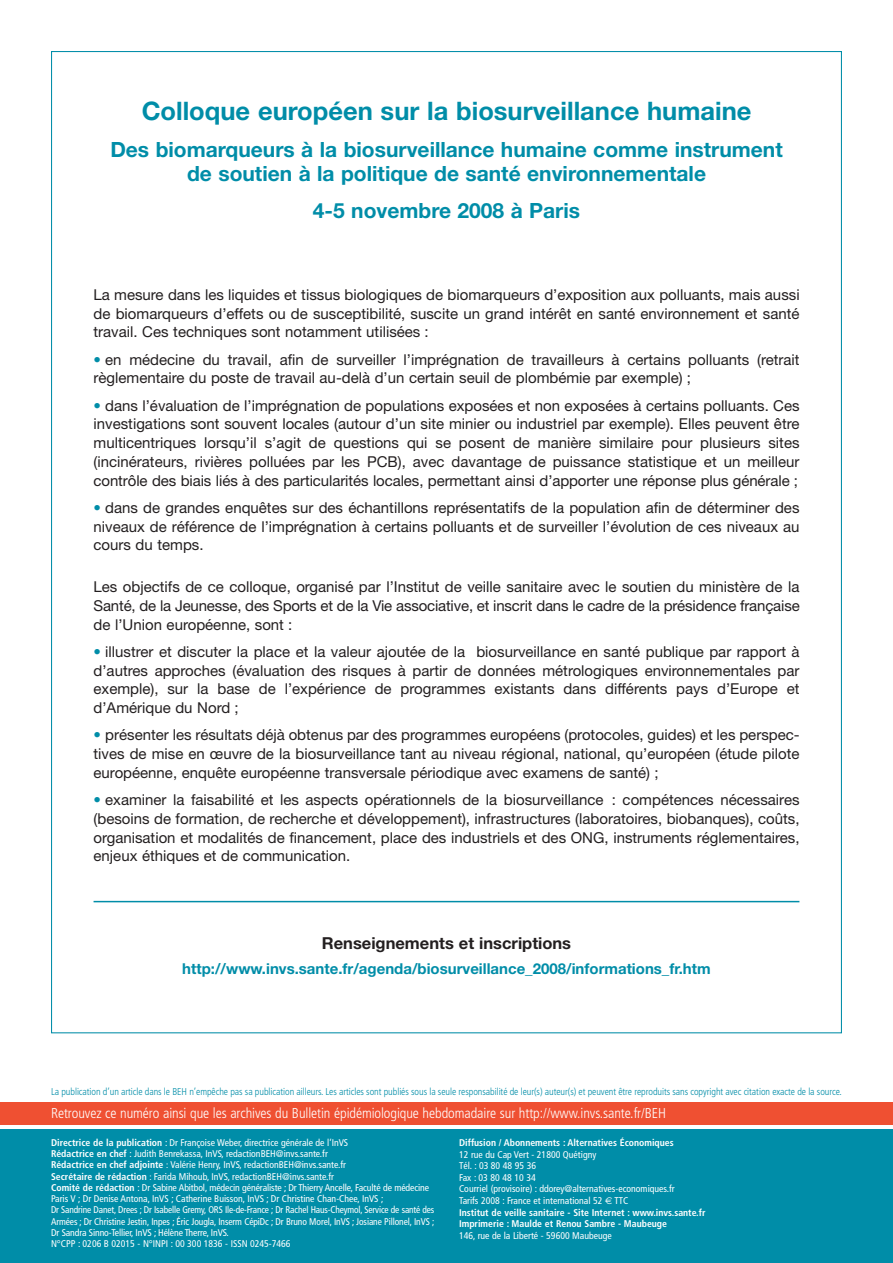
<style>
.page{position:relative;width:893px;height:1263px;background:#fff}
.page>*{position:absolute;margin:0;border:0;box-sizing:border-box;transform-origin:0 0}
.t1{font:700 25.5px "Helvetica Neue";color:#008da8}
.t2{font:700 21px/24px "Helvetica Neue";color:#008da8;text-align:center}
.t3{font:700 16.5px "Helvetica Neue";color:#231f20}
.t4{font:15px/18.8px "Helvetica Neue";color:#231f20;text-align:justify}
.t5{font:700 15px "Helvetica Neue";color:#008da8}
.t6{font:300 condensed 14.25px "Frutiger";letter-spacing:-.005em;color:#fff}
.t7{font:300 condensed 9.9px "Frutiger";letter-spacing:-.005em;color:#008da8}
.t8{font:condensed 9.75px/11.2px "Frutiger";color:#fff}
.t9{font:700 condensed 9.75px "Frutiger";color:#fff}
.s1{color:#008da8}
.s2{font-weight:700}
.s3{font-size:9px}
.s4{font-family:"Euro Sans";font-stretch:normal}
</style>
<div class="page">
<div style="left:0;top:1129px;width:893px;height:134px;background:#008da8"></div>
<div style="left:0;top:1102px;width:893px;height:22px;background:#ef5032"></div>
<hr style="left:94px;top:901px;width:705px;height:1px;background:#008da8">
<h1 class="t1" style="left:142px;top:102px;width:611px">Colloque européen sur la biosurveillance humaine</h1>
<h2 class="t2" style="left:110px;top:139px;width:674px">Des biomarqueurs à la biosurveillance humaine comme instrument de soutien à la politique de santé environnementale</h2>
<h2 class="t2" style="left:313px;top:200px;width:269px">4-5 novembre 2008 à Paris</h2>
<p class="t4" style="left:94px;top:287px;width:708px">La mesure dans les liquides et tissus biologiques de biomarqueurs d’exposition aux polluants, mais aussi de biomarqueurs d’effets ou de susceptibilité, suscite un grand intérêt en santé environnement et santé travail. Ces techniques sont notamment utilisées :</p>
<p class="t4" style="left:94px;top:351px;width:708px"><span class="s1">•</span> en médecine du travail, afin de surveiller l’imprégnation de travailleurs à certains polluants (retrait règlementaire du poste de travail au-delà d’un certain seuil de plombémie par exemple) ;</p>
<p class="t4" style="left:94px;top:397px;width:708px"><span class="s1">•</span> dans l’évaluation de l’imprégnation de populations exposées et non exposées à certains polluants. Ces investigations sont souvent locales (autour d’un site minier ou industriel par exemple). Elles peuvent être multicentriques lorsqu’il s’agit de questions qui se posent de manière similaire pour plusieurs sites (incinérateurs, rivières polluées par les PCB), avec davantage de puissance statistique et un meilleur contrôle des biais liés à des particularités locales, permettant ainsi d’apporter une réponse plus générale ;</p>
<p class="t4" style="left:94px;top:500px;width:707px"><span class="s1">•</span> dans de grandes enquêtes sur des échantillons représentatifs de la population afin de déterminer des niveaux de référence de l’imprégnation à certains polluants et de surveiller l’évolution de ces niveaux au cours du temps.</p>
<p class="t4" style="left:94px;top:579px;width:708px">Les objectifs de ce colloque, organisé par l’Institut de veille sanitaire avec le soutien du ministère de la Santé, de la Jeunesse, des Sports et de la Vie associative, et inscrit dans le cadre de la présidence française de l’Union européenne, sont :</p>
<p class="t4" style="left:94px;top:644px;width:708px"><span class="s1">•</span> illustrer et discuter la place et la valeur ajoutée de la biosurveillance en santé publique par rapport à d’autres approches (évaluation des risques à partir de données métrologiques environnementales par exemple), sur la base de l’expérience de programmes existants dans différents pays d’Europe et d’Amérique du Nord ;</p>
<p class="t4" style="left:94px;top:727px;width:708px"><span class="s1">•</span> présenter les résultats déjà obtenus par des programmes européens (protocoles, guides) et les perspec&shy;tives de mise en œuvre de la biosurveillance tant au niveau régional, national, qu’européen (étude pilote européenne, enquête européenne transversale périodique avec examens de santé) ;</p>
<p class="t4" style="left:94px;top:792px;width:707px"><span class="s1">•</span> examiner la faisabilité et les aspects opérationnels de la biosurveillance : compétences nécessaires (besoins de formation, de recherche et développement), infrastructures (laboratoires, biobanques), coûts, organisation et modalités de financement, place des industriels et des ONG, instruments réglementaires, enjeux éthiques et de communication.</p>
<p class="t3" style="left:322px;top:937px;width:251px">Renseignements et inscriptions</p>
<p class="t5" style="left:182px;top:963px;width:530px">http://www.invs.sante.fr/agenda/biosurveillance_2008/informations_fr.htm</p>
<p class="t7" style="left:51px;top:1088px;width:792px">La publication d’un article dans le BEH n’empêche pas sa publication ailleurs. Les articles sont publiés sous la seule responsabilité de leur(s) auteur(s) et peuvent être reproduits sans copyright avec citation exacte de la source.</p>
<p class="t6" style="left:51px;top:1107px;width:616px">Retrouvez ce numéro ainsi que les archives du Bulletin épidémiologique hebdomadaire sur http://www.invs.sante.fr/BEH</p>
<p class="t8" style="left:51px;top:1138px;width:385px"><span class="s2">Directrice de la publication</span> : Dr Françoise Weber, directrice générale de l’InVS<br><span class="s2">Rédactrice en chef</span> : Judith Benrekassa, InVS, redactionBEH@invs.sante.fr<br><span class="s2">Rédactrice en chef adjointe</span> <span class="s3">:</span> Valérie Henry, InVS, redactionBEH@invs.sante.fr<br><span class="s2">Secrétaire de rédaction</span> <span class="s3">:</span> Farida Mihoub, InVS, redactionBEH@invs.sante.fr<br><span class="s2">Comité de rédaction</span> : Dr Sabine Abitbol, médecin généraliste ; Dr Thierry Ancelle, Faculté de médecine Paris V ; Dr Denise Antona, InVS ; Catherine Buisson, InVS ; Dr Christine Chan-Chee, InVS ;<br>Dr Sandrine Danet, Drees ; Dr Isabelle Gremy, ORS Ile-de-France ; Dr Rachel Haus-Cheymol, Service de santé des Armées ; Dr Christine Jestin, Inpes ; Éric Jougla, Inserm CépiDc ; Dr Bruno Morel, InVS ; Josiane Pillonel, InVS ; Dr Sandra Sinno-Tellier, InVS ; Hélène Therre, InVS.<br>N°CPP : 0206 B 02015 - N°INPI : 00 300 1836 - ISSN 0245-7466</p>
<p class="t9" style="left:459px;top:1138px;width:216px">Diffusion / Abonnements : Alternatives Économiques</p>
<p class="t8" style="left:459px;top:1149px;width:248px">12 rue du Cap Vert - 21800 Quétigny<br>Tél. : 03 80 48 95 36<br>Fax : 03 80 48 10 34<br>Courriel (provisoire) : ddorey@alternatives-economiques.fr<br>Tarifs 2008 : France et international 52 <span class="s4">€</span> TTC<br><span class="s2">Institut de veille sanitaire - Site Internet : www.invs.sante.fr Imprimerie : Maulde et Renou Sambre - Maubeuge</span></p>
<p class="t8" style="left:459px;top:1231px;width:154px">146, rue de la Liberté - 59600 Maubeuge</p>
</div>
